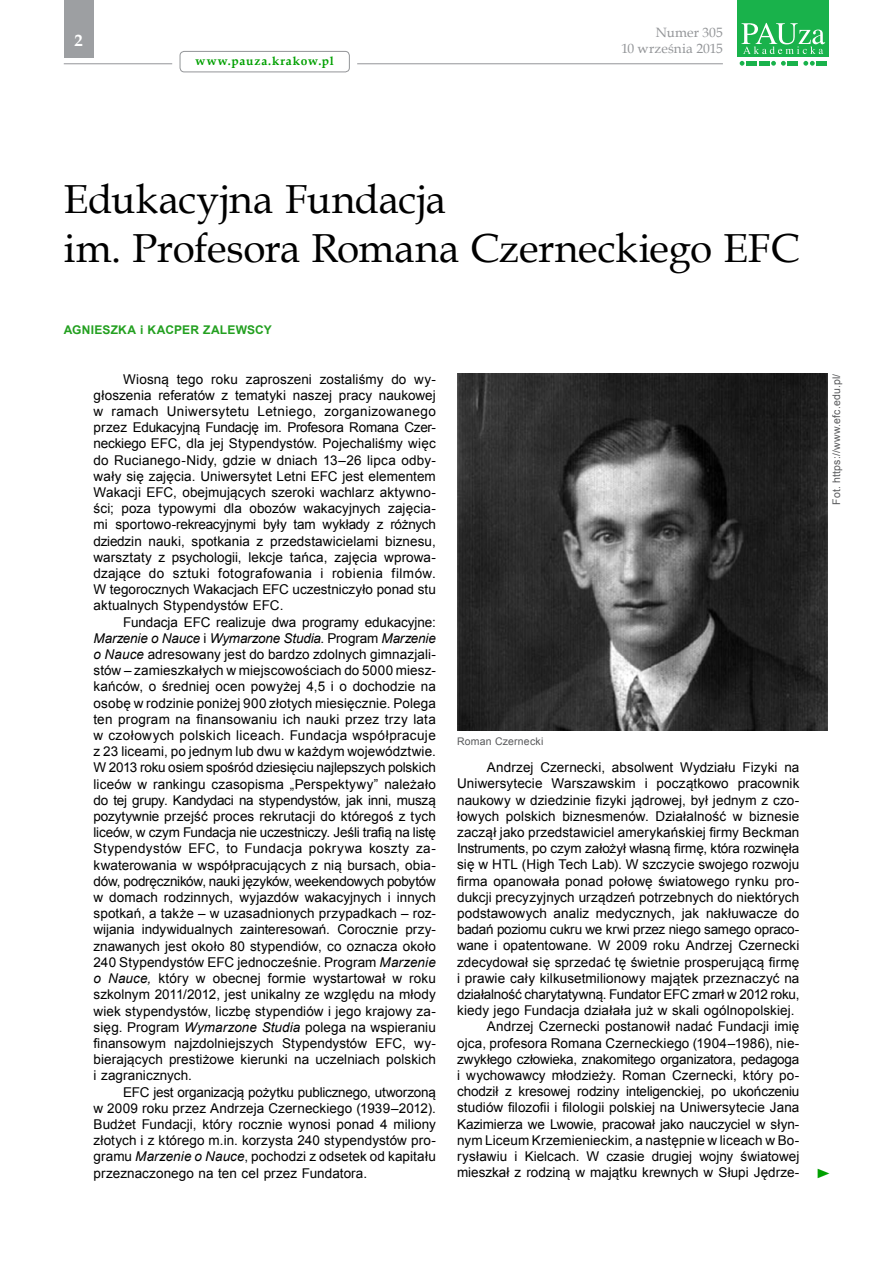
<style>
.page{position:relative;width:893px;height:1263px;background:#fff}
.page>*{position:absolute;margin:0;border:0;box-sizing:border-box;transform-origin:0 0}
.t1{font:40.5px/48.6px "Book Antiqua";letter-spacing:-.005em;color:#000}
.t2{font:700 16.5px "Book Antiqua";color:#fff}
.t3{font:13.5px/16.2px "Arial";letter-spacing:.005em;color:#000;text-align:justify}
.t4{font:13.5px "Arial";letter-spacing:-.015em;color:#000}
.t5{font:13.5px "Arial";letter-spacing:-.02em;color:#000}
.t6{font:13.5px/16.2px "Book Antiqua";letter-spacing:.005em;color:#939598;text-align:right}
.t7{font:13.5px "Times New Roman";color:#00a000;scale:1.22 1}
.t8{font:700 12px "Arial";letter-spacing:.02em;color:#23a020}
.t9{font:700 12px "Book Antiqua";letter-spacing:.07em;color:#00a000}
.t10{font:10.5px "Arial";letter-spacing:.015em;color:#58595b}
.s1{font-style:italic}
</style>
<div class="page">
<hr style="left:357px;top:63px;width:366px;height:1px;background:#939598">
<div style="left:64px;top:0;width:30px;height:57px;background:#9d9fa2"></div>
<div style="left:180px;top:51px;width:170px;height:21px;border:1px solid #939598;border-radius:4px"></div>
<svg style="left:740px;top:61px;width:4px;height:5px"></svg>
<svg style="left:771px;top:61px;width:15px;height:5px"></svg>
<svg style="left:803px;top:61px;width:12px;height:5px"></svg>
<div style="left:746px;top:61px;width:11px;height:5px;background:#19b24b"></div>
<div style="left:759px;top:61px;width:11px;height:5px;background:#19b24b"></div>
<div style="left:787px;top:61px;width:11px;height:5px;background:#19b24b"></div>
<div style="left:816px;top:61px;width:11px;height:5px;background:#19b24b"></div>
<div style="left:737px;top:0;width:92px;height:56px;background:#19b24b"></div>
<svg style="left:741px;top:23px;width:84px;height:31px"></svg>
<hr style="left:64px;top:63px;width:108px;height:1px;background:#939598">
<img style="left:457px;top:374px;width:371px;height:357px">
<p class="t2" style="left:75px;top:30px;width:10px">2</p>
<p class="t9" style="left:196px;top:53px;width:140px">www.pauza.krakow.pl</p>
<p class="t6" style="left:621px;top:24px;width:103px">Numer 305<br>10 września 2015</p>
<h1 class="t1" style="left:64px;top:174px;width:737px">Edukacyjna Fundacja<br>im. Profesora Romana Czerneckiego EFC</h1>
<p class="t8" style="left:64px;top:321px;width:210px">AGNIESZKA i KACPER ZALEWSCY</p>
<p class="t3" style="left:94px;top:371px;width:344px;text-indent:30px">Wiosną tego roku zaproszeni zostaliśmy do wy&shy;głoszenia referatów z tematyki naszej pracy naukowej w ramach Uniwersytetu Letniego, zorganizowanego przez Edukacyjną Fundację im. Profesora Romana Czer&shy;neckiego EFC, dla jej Stypendystów. Pojechaliśmy więc do Rucianego-Nidy, gdzie w dniach 13–26 lipca odby&shy;wały się zajęcia. Uniwersytet Letni EFC jest elementem Wakacji EFC, obejmujących szeroki wachlarz aktywno&shy;ści; poza typowymi dla obozów wakacyjnych zajęcia&shy;mi sportowo-rekreacyjnymi były tam wykłady z różnych dziedzin nauki, spotkania z przedstawicielami biznesu, warsztaty z psychologii, lekcje tańca, zajęcia wprowa&shy;dzające do sztuki fotografowania i robienia filmów.<br>W tegorocznych Wakacjach EFC uczestniczyło ponad stu aktualnych Stypendystów EFC.</p>
<p class="t3" style="left:94px;top:614px;width:344px;text-indent:30px">Fundacja EFC realizuje dwa programy edukacyjne:<br><span class="s1">Marzenie o Nauce</span> i <span class="s1">Wymarzone Studia</span>. Program <span class="s1">Marzenie o Nauce</span> adresowany jest do bardzo zdolnych gimnazjali&shy;stów – zamieszkałych w miejscowościach do 5000 miesz&shy;kańców, o średniej ocen powyżej 4,5 i o dochodzie na osobę w rodzinie poniżej 900 złotych miesięcznie. Polega ten program na finansowaniu ich nauki przez trzy lata w czołowych polskich liceach. Fundacja współpracuje z 23 liceami, po jednym lub dwu w każdym województwie.<br>W 2013 roku osiem spośród dziesięciu najlepszych polskich liceów w rankingu czasopisma „Perspektywy” należało do tej grupy. Kandydaci na stypendystów, jak inni, muszą pozytywnie przejść proces rekrutacji do któregoś z tych liceów, w czym Fundacja nie uczestniczy. Jeśli trafią na listę Stypendystów EFC, to Fundacja pokrywa koszty za&shy;kwaterowania w współpracujących z nią bursach, obia&shy;dów, podręczników, nauki języków, weekendowych pobytów w domach rodzinnych, wyjazdów wakacyjnych i innych spotkań, a także – w uzasadnionych przypadkach – roz&shy;wijania indywidualnych zainteresowań. Corocznie przy&shy;znawanych jest około 80 stypendiów, co oznacza około 240 Stypendystów EFC jednocześnie. Program <span class="s1">Marzenie o Nauce,</span> który w obecnej formie wystartował w roku szkolnym 2011/2012, jest unikalny ze względu na młody wiek stypendystów, liczbę stypendiów i jego krajowy za&shy;sięg. Program <span class="s1">Wymarzone Studia</span> polega na wspieraniu finansowym najzdolniejszych Stypendystów EFC, wy&shy;bierających prestiżowe kierunki na uczelniach polskich i zagranicznych.</p>
<p class="t3" style="left:94px;top:1083px;width:344px;text-indent:30px">EFC jest organizacją pożytku publicznego, utworzoną w 2009 roku przez Andrzeja Czerneckiego (1939–2012).<br>Budżet Fundacji, który rocznie wynosi ponad 4 miliony złotych i z którego m.in. korzysta 240 stypendystów pro&shy;gramu <span class="s1">Marzenie o Nauce</span>, pochodzi z odsetek od kapitału przeznaczonego na ten cel przez Fundatora.</p>
<p class="t10" style="left:829px;top:505px;width:132px;rotate:-90deg">Fot. https://www.efc.edu.pl/</p>
<p class="t10" style="left:457px;top:734px;width:88px">Roman Czernecki</p>
<p class="t3" style="left:487px;top:759px;width:314px">Andrzej Czernecki, absolwent Wydziału Fizyki na</p>
<p class="t3" style="left:457px;top:775px;width:344px">Uniwersytecie Warszawskim i początkowo pracownik</p>
<p class="t3" style="left:457px;top:791px;width:344px">naukowy w dziedzinie fizyki jądrowej, był jednym z czo-</p>
<p class="t3" style="left:457px;top:808px;width:344px">łowych polskich biznesmenów. Działalność w biznesie</p>
<p class="t3" style="left:457px;top:824px;width:344px">zaczął jako przedstawiciel amerykańskiej firmy Beckman</p>
<p class="t4" style="left:457px;top:839px;width:344px">Instruments, po czym założył własną firmę, która rozwinęła</p>
<p class="t3" style="left:457px;top:856px;width:344px">się w HTL (High Tech Lab). W szczycie swojego rozwoju</p>
<p class="t3" style="left:457px;top:872px;width:344px">firma opanowała ponad połowę światowego rynku pro-</p>
<p class="t3" style="left:457px;top:889px;width:344px">dukcji precyzyjnych urządzeń potrzebnych do niektórych</p>
<p class="t3" style="left:457px;top:905px;width:344px">podstawowych analiz medycznych, jak nakłuwacze do</p>
<p class="t4" style="left:457px;top:920px;width:344px">badań poziomu cukru we krwi przez niego samego opraco-</p>
<p class="t3" style="left:457px;top:937px;width:344px">wane i opatentowane. W 2009 roku Andrzej Czernecki</p>
<p class="t3" style="left:457px;top:953px;width:344px">zdecydował się sprzedać tę świetnie prosperującą firmę</p>
<p class="t3" style="left:457px;top:970px;width:344px">i prawie cały kilkusetmilionowy majątek przeznaczyć na</p>
<p class="t5" style="left:457px;top:985px;width:344px">działalność charytatywną. Fundator EFC zmarł w 2012 roku,</p>
<p class="t3" style="left:457px;top:1002px;width:339px">kiedy jego Fundacja działała już w skali ogólnopolskiej.</p>
<p class="t3" style="left:487px;top:1018px;width:314px">Andrzej Czernecki postanowił nadać Fundacji imię</p>
<p class="t3" style="left:457px;top:1034px;width:344px">ojca, profesora Romana Czerneckiego (1904–1986), nie-</p>
<p class="t4" style="left:457px;top:1050px;width:344px">zwykłego człowieka, znakomitego organizatora, pedagoga</p>
<p class="t3" style="left:457px;top:1067px;width:344px">i wychowawcy młodzieży. Roman Czernecki, który po-</p>
<p class="t4" style="left:457px;top:1082px;width:344px">chodził z kresowej rodziny inteligenckiej, po ukończeniu</p>
<p class="t3" style="left:457px;top:1099px;width:344px">studiów filozofii i filologii polskiej na Uniwersytecie Jana</p>
<p class="t3" style="left:457px;top:1115px;width:344px">Kazimierza we Lwowie, pracował jako nauczyciel w słyn-</p>
<p class="t3" style="left:457px;top:1132px;width:344px">nym Liceum Krzemienieckim, a następnie w liceach w Bo-</p>
<p class="t3" style="left:457px;top:1148px;width:344px">rysławiu i Kielcach. W czasie drugiej wojny światowej</p>
<p class="t3" style="left:457px;top:1164px;width:344px">mieszkał z rodziną w majątku krewnych w Słupi Jędrze-</p>
<p class="t7" style="left:815px;top:1164px;width:15px">►</p>
</div>
